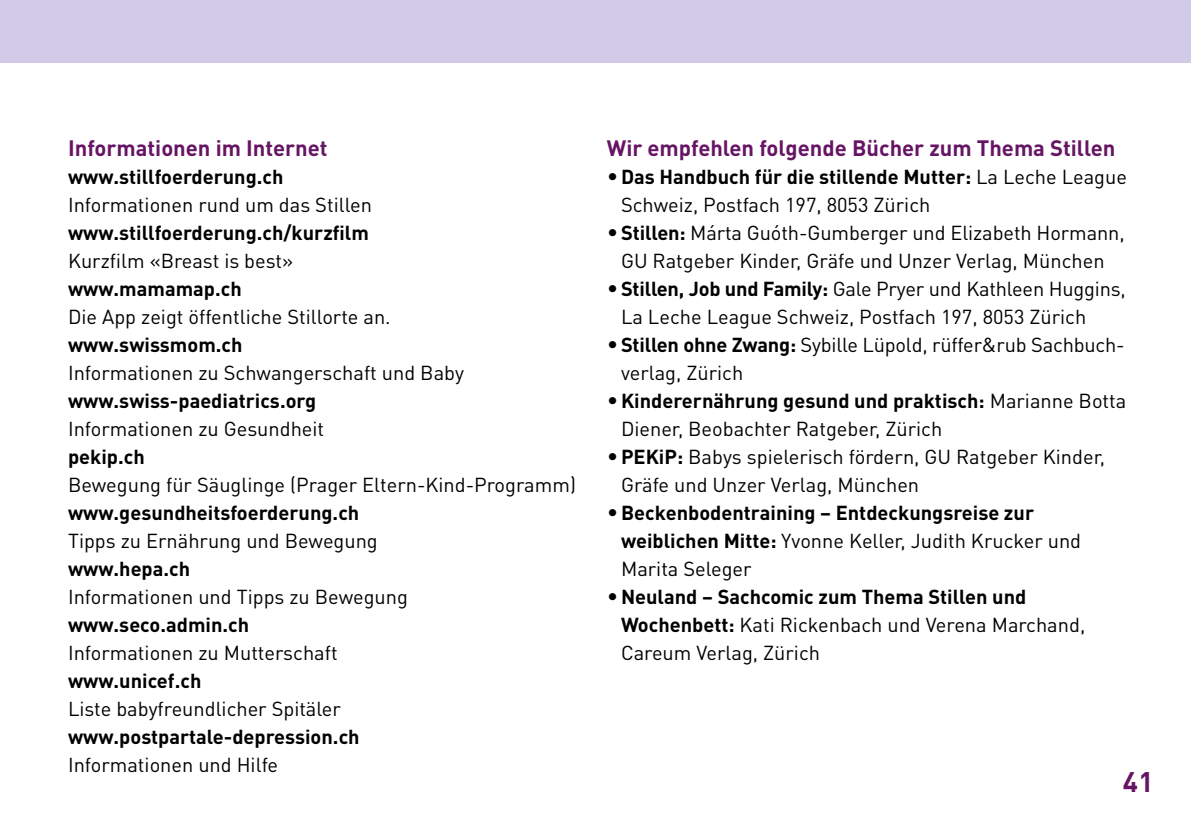
<style>
.page{position:relative;width:1191px;height:840px;background:#fff}
.page>*{position:absolute;margin:0;border:0;box-sizing:border-box;transform-origin:0 0}
.t1{font:700 28px "DINOT";color:#661564}
.t2{font:700 22px "DINOT";color:#661564}
.t3{font:20px/28px "DINOT";color:#000}
.t4{font:700 20px/28px "DINOT";color:#000}
.s1{font-size:22px}
.s2{font-weight:700}
.s3{font-weight:400;font-size:22px}
.s4{font-weight:400}
</style>
<div class="page">
<div style="left:0;top:0;width:1191px;height:62px;background:#d2cbe7"></div>
<p class="t2" style="left:68px;top:133px;width:261px">Informationen im Internet</p>
<p class="t4" style="left:68px;top:162px;width:217px">www.stillfoerderung.ch</p>
<p class="t3" style="left:68px;top:190px;width:305px">Informationen rund um das Stillen</p>
<p class="t4" style="left:68px;top:218px;width:302px">www.stillfoerderung.ch/kurzfilm</p>
<p class="t3" style="left:68px;top:246px;width:227px">Kurzfilm «Breast is best»</p>
<p class="t4" style="left:68px;top:274px;width:175px">www.mamamap.ch</p>
<p class="t3" style="left:68px;top:302px;width:324px">Die App zeigt öffentliche Stillorte an.</p>
<p class="t4" style="left:68px;top:330px;width:176px">www.swissmom.ch</p>
<p class="t3" style="left:68px;top:358px;width:397px">Informationen zu Schwangerschaft und Baby</p>
<p class="t4" style="left:68px;top:386px;width:250px">www.swiss-paediatrics.org</p>
<p class="t3" style="left:68px;top:414px;width:258px">Informationen zu Gesundheit</p>
<p class="t4" style="left:68px;top:442px;width:78px">pekip.ch</p>
<p class="t3" style="left:68px;top:470px;width:509px">Bewegung für Säuglinge (Prager Eltern-Kind-Programm)</p>
<p class="t4" style="left:68px;top:498px;width:293px">www.gesundheitsfoerderung.ch</p>
<p class="t3" style="left:68px;top:526px;width:311px">Tipps zu Ernährung und Bewegung</p>
<p class="t4" style="left:68px;top:554px;width:124px">www.hepa.ch</p>
<p class="t3" style="left:68px;top:582px;width:341px">Informationen und Tipps zu Bewegung</p>
<p class="t4" style="left:68px;top:610px;width:183px">www.seco.admin.ch</p>
<p class="t3" style="left:68px;top:638px;width:271px">Informationen zu Mutterschaft</p>
<p class="t4" style="left:68px;top:666px;width:135px">www.unicef.ch</p>
<p class="t3" style="left:68px;top:694px;width:274px">Liste babyfreundlicher Spitäler</p>
<p class="t4" style="left:68px;top:722px;width:293px">www.postpartale-depression.ch</p>
<p class="t3" style="left:68px;top:750px;width:212px">Informationen und Hilfe</p>
<p class="t2" style="left:607px;top:133px;width:510px">Wir empfehlen folgende Bücher zum Thema Stillen</p>
<p class="t3" style="left:621px;top:162px;width:507px;text-indent:-14px"><span class="s1">•</span><span class="s2">Das Handbuch für die stillende Mutter:</span> La Leche League<br>Schweiz, Postfach 197, 8053 Zürich</p>
<p class="t3" style="left:607px;top:218px;width:519px;text-align:center"><span class="s1">•</span><span class="s2">Stillen:</span> Márta Guóth-Gumberger und Elizabeth Hormann,<br>GU Ratgeber Kinder, Gräfe und Unzer Verlag, München</p>
<p class="t3" style="left:621px;top:274px;width:506px;text-indent:-14px"><span class="s1">•</span><span class="s2">Stillen, Job und Family:</span> Gale Pryer und Kathleen Huggins,<br>La Leche League Schweiz, Postfach 197, 8053 Zürich</p>
<p class="t3" style="left:621px;top:330px;width:505px;text-indent:-14px"><span class="s1">•</span><span class="s2">Stillen ohne Zwang:</span> Sybille Lüpold, rüffer&amp;rub Sachbuch&shy;verlag, Zürich</p>
<p class="t3" style="left:621px;top:386px;width:507px;text-indent:-14px"><span class="s1">•</span><span class="s2">Kinderernährung gesund und praktisch:</span> Marianne Botta<br>Diener, Beobachter Ratgeber, Zürich</p>
<p class="t3" style="left:621px;top:442px;width:485px;text-indent:-14px"><span class="s1">•</span><span class="s2">PEKiP:</span> Babys spielerisch fördern, GU Ratgeber Kinder,<br>Gräfe und Unzer Verlag, München</p>
<p class="t4" style="left:621px;top:498px;width:462px;text-indent:-14px"><span class="s3">•</span>Beckenbodentraining – Entdeckungsreise zur weiblichen Mitte: <span class="s4">Yvonne Keller, Judith Krucker und<br>Marita Seleger</span></p>
<p class="t3" style="left:621px;top:582px;width:466px;text-indent:-14px"><span class="s1">•</span><span class="s2">Neuland – Sachcomic zum Thema Stillen und<br>Wochenbett:</span> Kati Rickenbach und Verena Marchand,<br>Careum Verlag, Zürich</p>
<h1 class="t1" style="left:1123px;top:762px;width:32px">41</h1>
</div>
